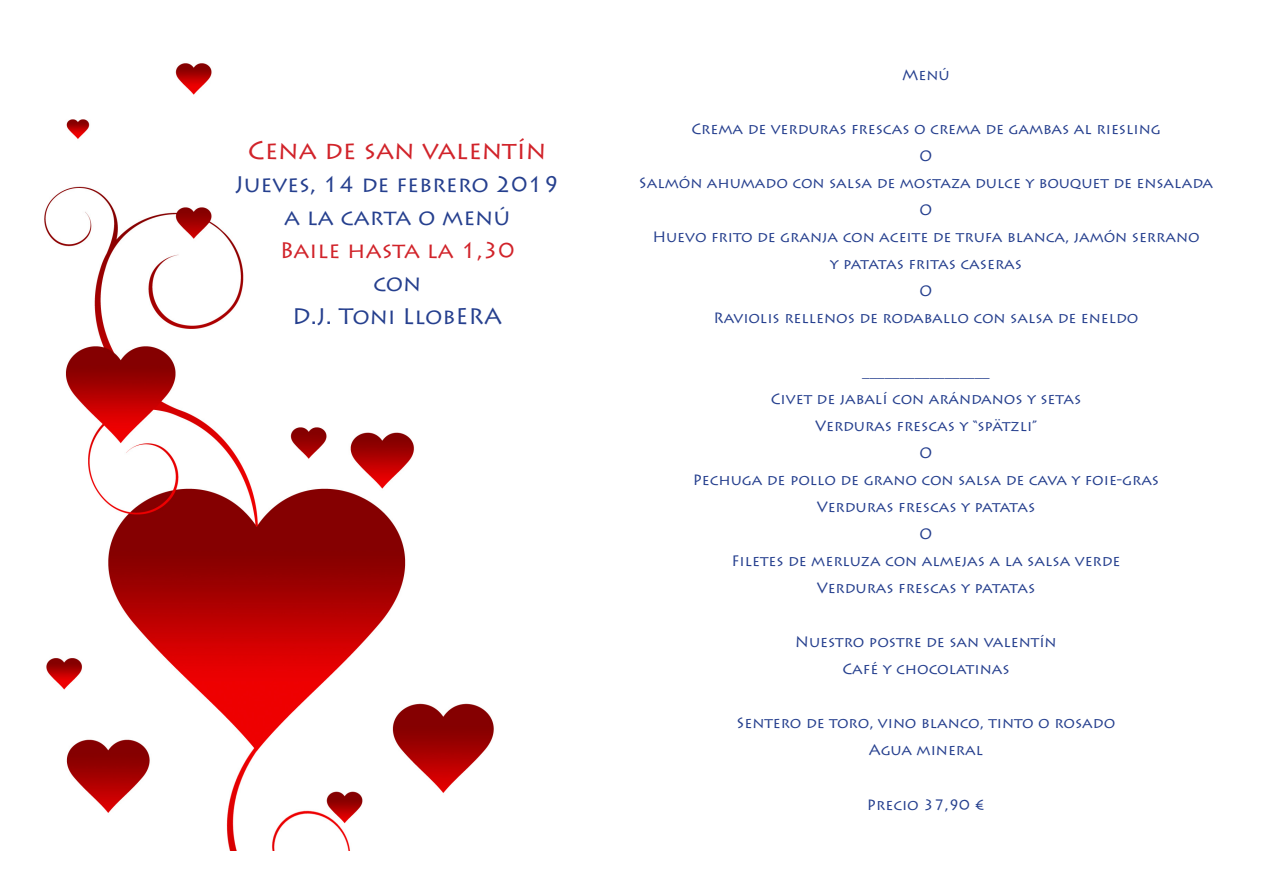
<style>
.page{position:relative;width:1263px;height:893px;background:#fff}
.page>*{position:absolute;margin:0;border:0;box-sizing:border-box;transform-origin:0 0}
.t1{font:25.5px "Lithos Pro";color:#d1232a}
.t2{font:22.5px "Lithos Pro";color:#253f8e}
.t3{font:22.5px "Lithos Pro";color:#d1232a}
.t4{font:15px "Lithos Pro";color:#253f8e}
</style>
<div class="page">
<img style="left:44px;top:63px;width:450px;height:787px">
<p class="t1" style="left:248px;top:135px;width:300px">Cena de san valentín</p>
<p class="t2" style="left:235px;top:171px;width:326px">Jueves, 14 de febrero 2019</p>
<p class="t2" style="left:284px;top:204px;width:227px">a la carta o menú</p>
<p class="t3" style="left:280px;top:237px;width:236px">Baile hasta la 1,30</p>
<p class="t2" style="left:373px;top:270px;width:50px">con</p>
<p class="t2" style="left:292px;top:303px;width:211px">D.J. Toni LlobERA</p>
<p class="t4" style="left:902px;top:67px;width:49px">Menú</p>
<p class="t4" style="left:691px;top:121px;width:471px">Crema de verduras frescas o crema de gambas al riesling</p>
<p class="t4" style="left:919px;top:148px;width:14px">O</p>
<p class="t4" style="left:639px;top:175px;width:575px">Salmón ahumado con salsa de mostaza dulce y bouquet de ensalada</p>
<p class="t4" style="left:919px;top:202px;width:14px">O</p>
<p class="t4" style="left:652px;top:229px;width:549px">Huevo frito de granja con aceite de trufa blanca, jamón serrano</p>
<p class="t4" style="left:830px;top:256px;width:194px">y patatas fritas caseras</p>
<p class="t4" style="left:919px;top:283px;width:14px">O</p>
<p class="t4" style="left:713px;top:310px;width:427px">Raviolis rellenos de rodaballo con salsa de eneldo</p>
<p class="t4" style="left:862px;top:364px;width:129px">_________________</p>
<p class="t4" style="left:771px;top:391px;width:312px">Civet de jabalí con arándanos y setas</p>
<p class="t4" style="left:815px;top:418px;width:223px">Verduras frescas y “spätzli”</p>
<p class="t4" style="left:919px;top:445px;width:14px">O</p>
<p class="t4" style="left:693px;top:472px;width:468px">Pechuga de pollo de grano con salsa de cava y foie-gras</p>
<p class="t4" style="left:817px;top:499px;width:220px">Verduras frescas y patatas</p>
<p class="t4" style="left:919px;top:526px;width:14px">O</p>
<p class="t4" style="left:731px;top:553px;width:390px">Filetes de merluza con almejas a la salsa verde</p>
<p class="t4" style="left:817px;top:580px;width:220px">Verduras frescas y patatas</p>
<p class="t4" style="left:795px;top:634px;width:263px">Nuestro postre de san valentín</p>
<p class="t4" style="left:842px;top:661px;width:169px">Café y chocolatinas</p>
<p class="t4" style="left:736px;top:715px;width:380px">Sentero de toro, vino blanco, tinto o rosado</p>
<p class="t4" style="left:869px;top:742px;width:116px">Agua mineral</p>
<p class="t4" style="left:867px;top:796px;width:120px">Precio 37,90 €</p>
</div>
